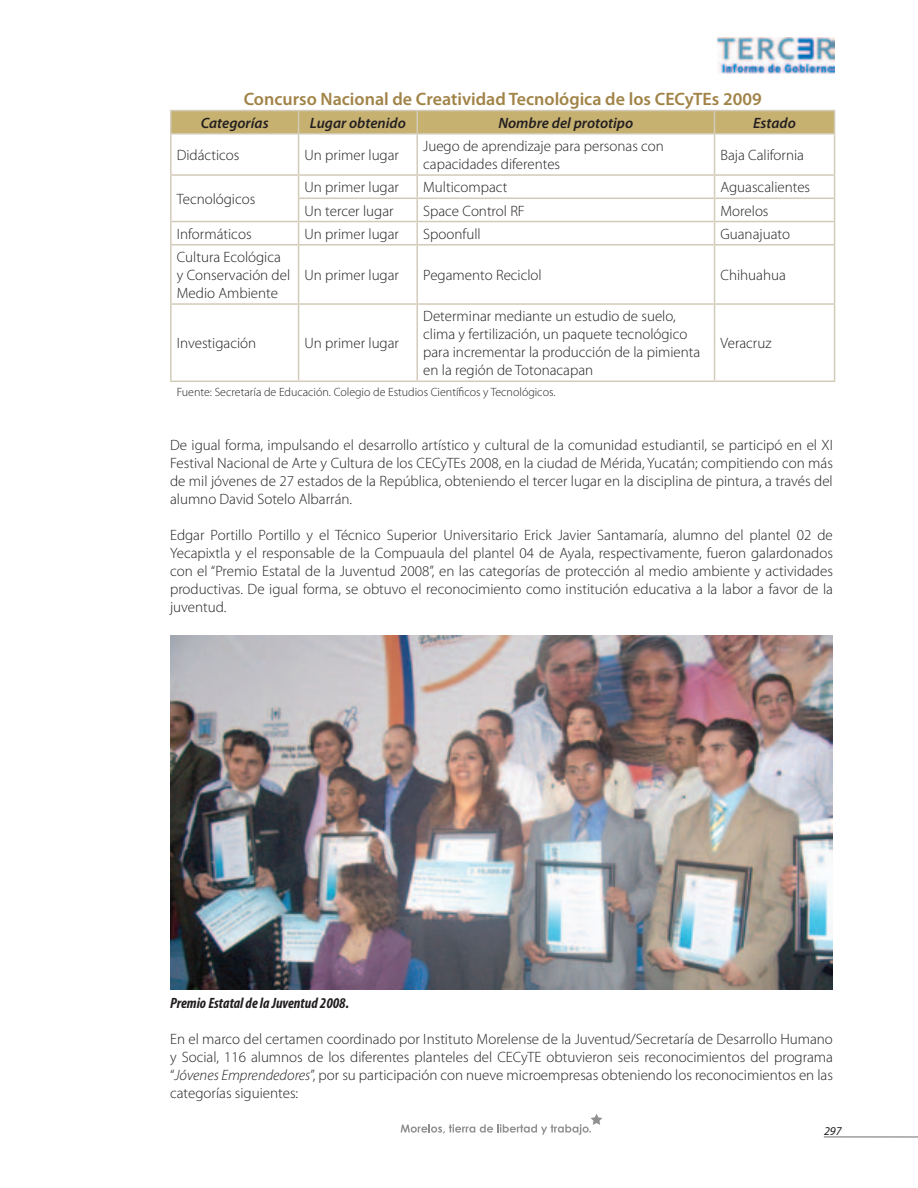
<style>
.page{position:relative;width:918px;height:1188px;background:#fff}
.page>*{position:absolute;margin:0;border:0;box-sizing:border-box;transform-origin:0 0}
.t1{font:600 18px "Myriad Pro";color:#a18347}
.t2{font:300 15px/18px "Myriad Pro";color:#231f20}
.t3{font:italic 600 15px "Myriad Pro";color:#231f20}
.t4{font:italic 700 condensed 15px "Myriad Pro";color:#231f20}
.t5{font:300 12px "Myriad Pro";color:#231f20}
.t6{font:italic 12px "Myriad Pro";color:#231f20}
.s1{font-style:italic}
</style>
<div class="page">
<hr style="left:824px;top:1137px;width:94px;height:1px;background:#6c6d70">
<img style="left:718px;top:37px;width:117px;height:37px">
<svg style="left:401px;top:1114px;width:201px;height:21px"></svg>
<hr style="left:170px;top:110px;width:129px;height:1px;background:#d2cbb8">
<hr style="left:170px;top:111px;width:2px;height:22px;background:#d2cbb8">
<hr style="left:299px;top:110px;width:118px;height:1px;background:#d2cbb8">
<hr style="left:417px;top:110px;width:298px;height:1px;background:#d2cbb8">
<hr style="left:715px;top:110px;width:120px;height:1px;background:#d2cbb8">
<div style="left:171px;top:111px;width:664px;height:22px;background:#c6b171"></div>
<hr style="left:170px;top:133px;width:129px;height:2px;background:#d2cbb8">
<hr style="left:170px;top:135px;width:2px;height:39px;background:#d2cbb8">
<hr style="left:299px;top:133px;width:118px;height:2px;background:#d2cbb8">
<hr style="left:298px;top:135px;width:1px;height:39px;background:#d2cbb8">
<hr style="left:417px;top:133px;width:298px;height:2px;background:#d2cbb8">
<hr style="left:417px;top:135px;width:1px;height:39px;background:#d2cbb8">
<hr style="left:715px;top:133px;width:120px;height:2px;background:#d2cbb8">
<hr style="left:714px;top:135px;width:1px;height:39px;background:#d2cbb8">
<hr style="left:834px;top:135px;width:1px;height:39px;background:#d2cbb8">
<hr style="left:170px;top:174px;width:129px;height:2px;background:#d2cbb8">
<hr style="left:170px;top:176px;width:2px;height:22px;background:#d2cbb8">
<hr style="left:299px;top:174px;width:118px;height:2px;background:#d2cbb8">
<hr style="left:417px;top:174px;width:298px;height:2px;background:#d2cbb8">
<hr style="left:715px;top:174px;width:120px;height:2px;background:#d2cbb8">
<hr style="left:170px;top:198px;width:2px;height:23px;background:#d2cbb8">
<hr style="left:298px;top:198px;width:119px;height:1px;background:#d2cbb8">
<hr style="left:417px;top:198px;width:298px;height:1px;background:#d2cbb8">
<hr style="left:715px;top:198px;width:120px;height:1px;background:#d2cbb8">
<hr style="left:170px;top:221px;width:129px;height:1px;background:#d2cbb8">
<hr style="left:170px;top:222px;width:2px;height:22px;background:#d2cbb8">
<hr style="left:299px;top:221px;width:118px;height:1px;background:#d2cbb8">
<svg style="left:298px;top:176px;width:1px;height:68px"></svg>
<hr style="left:417px;top:221px;width:298px;height:1px;background:#d2cbb8">
<svg style="left:417px;top:176px;width:1px;height:68px"></svg>
<hr style="left:715px;top:221px;width:120px;height:1px;background:#d2cbb8">
<svg style="left:714px;top:176px;width:1px;height:68px"></svg>
<svg style="left:834px;top:176px;width:1px;height:68px"></svg>
<hr style="left:170px;top:244px;width:129px;height:2px;background:#d2cbb8">
<hr style="left:170px;top:246px;width:2px;height:57px;background:#d2cbb8">
<hr style="left:299px;top:244px;width:118px;height:2px;background:#d2cbb8">
<hr style="left:298px;top:246px;width:1px;height:57px;background:#d2cbb8">
<hr style="left:417px;top:244px;width:298px;height:2px;background:#d2cbb8">
<hr style="left:417px;top:246px;width:1px;height:57px;background:#d2cbb8">
<hr style="left:715px;top:244px;width:120px;height:2px;background:#d2cbb8">
<hr style="left:714px;top:246px;width:1px;height:57px;background:#d2cbb8">
<hr style="left:834px;top:246px;width:1px;height:57px;background:#d2cbb8">
<hr style="left:170px;top:303px;width:129px;height:2px;background:#d2cbb8">
<hr style="left:170px;top:305px;width:2px;height:76px;background:#d2cbb8">
<hr style="left:299px;top:303px;width:118px;height:2px;background:#d2cbb8">
<hr style="left:298px;top:305px;width:1px;height:76px;background:#d2cbb8">
<hr style="left:417px;top:303px;width:298px;height:2px;background:#d2cbb8">
<hr style="left:417px;top:305px;width:1px;height:76px;background:#d2cbb8">
<hr style="left:715px;top:303px;width:120px;height:2px;background:#d2cbb8">
<hr style="left:714px;top:305px;width:1px;height:76px;background:#d2cbb8">
<hr style="left:834px;top:305px;width:1px;height:76px;background:#d2cbb8">
<hr style="left:170px;top:381px;width:129px;height:1px;background:#d2cbb8">
<hr style="left:299px;top:381px;width:118px;height:1px;background:#d2cbb8">
<hr style="left:417px;top:381px;width:298px;height:1px;background:#d2cbb8">
<hr style="left:715px;top:381px;width:120px;height:1px;background:#d2cbb8">
<img style="left:170px;top:635px;width:663px;height:355px">
<p class="t1" style="left:244px;top:87px;width:520px">Concurso Nacional de Creatividad Tecnológica de los CECyTEs 2009</p>
<p class="t3" style="left:201px;top:113px;width:69px">Categorías</p>
<p class="t3" style="left:310px;top:113px;width:97px">Lugar obtenido</p>
<p class="t3" style="left:498px;top:113px;width:136px">Nombre del prototipo</p>
<p class="t3" style="left:753px;top:113px;width:44px">Estado</p>
<p class="t2" style="left:177px;top:146px;width:64px">Didácticos</p>
<p class="t2" style="left:305px;top:146px;width:96px">Un primer lugar</p>
<p class="t2" style="left:423px;top:137px;width:242px">Juego de aprendizaje para personas con capacidades diferentes</p>
<p class="t2" style="left:721px;top:146px;width:85px">Baja California</p>
<p class="t2" style="left:177px;top:190px;width:80px">Tecnológicos</p>
<p class="t2" style="left:305px;top:179px;width:96px">Un primer lugar</p>
<p class="t2" style="left:423px;top:179px;width:86px">Multicompact</p>
<p class="t2" style="left:721px;top:179px;width:91px">Aguascalientes</p>
<p class="t2" style="left:305px;top:202px;width:91px">Un tercer lugar</p>
<p class="t2" style="left:423px;top:202px;width:103px">Space Control RF</p>
<p class="t2" style="left:721px;top:202px;width:50px">Morelos</p>
<p class="t2" style="left:177px;top:225px;width:76px">Informáticos</p>
<p class="t2" style="left:305px;top:225px;width:96px">Un primer lugar</p>
<p class="t2" style="left:423px;top:225px;width:59px">Spoonfull</p>
<p class="t2" style="left:721px;top:225px;width:71px">Guanajuato</p>
<p class="t2" style="left:177px;top:248px;width:115px">Cultura Ecológica y Conservación del<br>Medio Ambiente</p>
<p class="t2" style="left:305px;top:266px;width:96px">Un primer lugar</p>
<p class="t2" style="left:423px;top:266px;width:120px">Pegamento Reciclol</p>
<p class="t2" style="left:721px;top:266px;width:67px">Chihuahua</p>
<p class="t2" style="left:177px;top:335px;width:81px">Investigación</p>
<p class="t2" style="left:305px;top:335px;width:96px">Un primer lugar</p>
<p class="t2" style="left:423px;top:308px;width:279px">Determinar mediante un estudio de suelo, clima y fertilización, un paquete tecnológico para incrementar la producción de la pimienta en la región de Totonacapan</p>
<p class="t5" style="left:177px;top:386px;width:380px">Fuente: Secretaría de Educación. Colegio de Estudios Científicos y Tecnológicos.</p>
<p class="t2" style="left:721px;top:335px;width:52px">Veracruz</p>
<p class="t2" style="left:170px;top:436px;width:664px;text-align:justify">De igual forma, impulsando el desarrollo artístico y cultural de la comunidad estudiantil, se participó en el XI Festival Nacional de Arte y Cultura de los CECyTEs 2008, en la ciudad de Mérida, Yucatán; compitiendo con más de mil jóvenes de 27 estados de la República, obteniendo el tercer lugar en la disciplina de pintura, a través del alumno David Sotelo Albarrán.</p>
<p class="t2" style="left:170px;top:526px;width:664px;text-align:justify">Edgar Portillo Portillo y el Técnico Superior Universitario Erick Javier Santamaría, alumno del plantel 02 de Yecapixtla y el responsable de la Compuaula del plantel 04 de Ayala, respectivamente, fueron galardonados con el “Premio Estatal de la Juventud 2008”, en las categorías de protección al medio ambiente y actividades productivas. De igual forma, se obtuvo el reconocimiento como institución educativa a la labor a favor de la juventud.</p>
<p class="t4" style="left:170px;top:994px;width:180px">Premio Estatal de la Juventud 2008.</p>
<p class="t2" style="left:170px;top:1030px;width:664px;text-align:justify">En el marco del certamen coordinado por Instituto Morelense de la Juventud/Secretaría de Desarrollo Humano y Social, 116 alumnos de los diferentes planteles del CECyTE obtuvieron seis reconocimientos del programa “<span class="s1">Jóvenes Emprendedores</span>”, por su participación con nueve microempresas obteniendo los reconocimientos en las categorías siguientes:</p>
<p class="t6" style="left:824px;top:1124px;width:19px">297</p>
</div>
